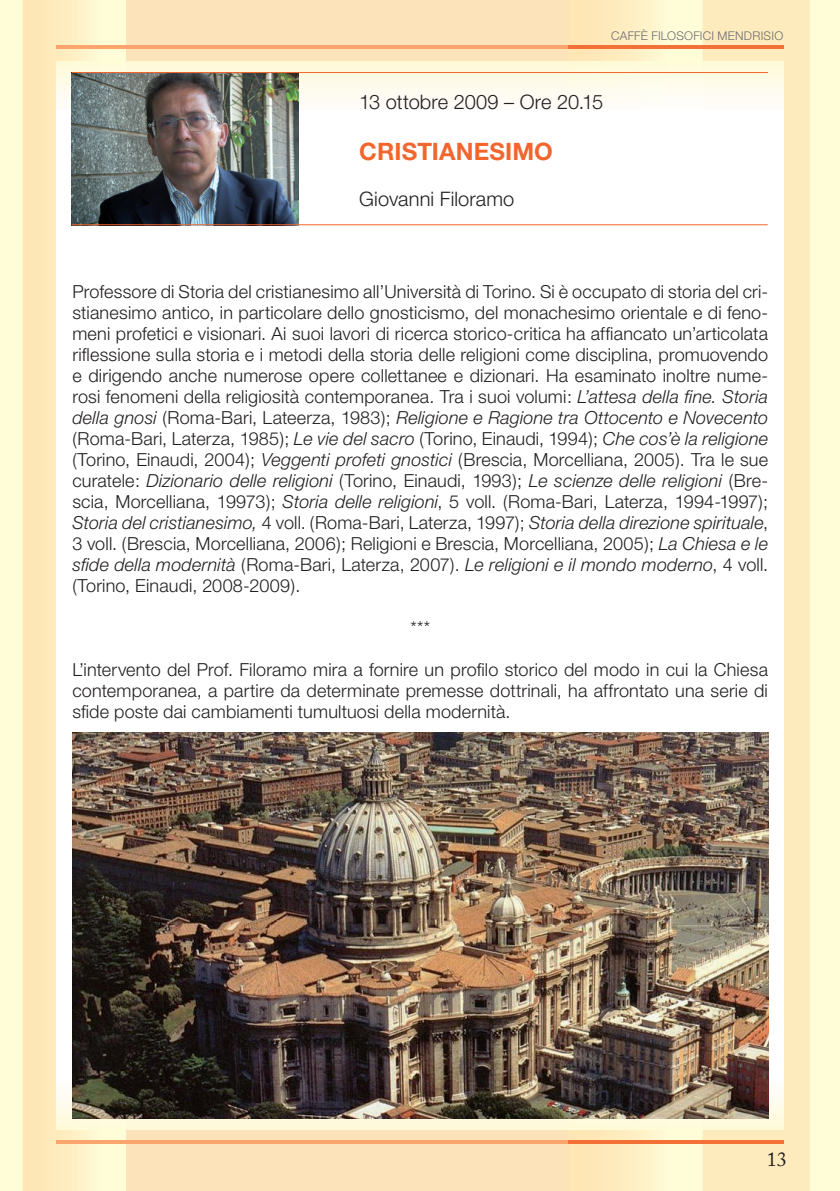
<style>
.page{position:relative;width:840px;height:1191px;background:#fff}
.page>*{position:absolute;margin:0;border:0;box-sizing:border-box;transform-origin:0 0}
.t1{font:700 24px "Helvetica Neue";color:#f2662e}
.t2{font:300 20px "Helvetica Neue";letter-spacing:.005em;color:#231f20}
.t3{font:20px "Adobe Caslon Pro";color:#231f20}
.t4{font:300 18px/21px "Helvetica Neue";letter-spacing:.01em;color:#231f20}
.t5{font:300 12px "Helvetica Neue";letter-spacing:.02em;color:#6c6d70}
.s1{font-style:italic}
</style>
<div class="page">
<div style="left:0;top:0;width:839px;height:1191px;background:#fffcd8"></div>
<div style="left:702px;top:0;width:107px;height:1191px;background:#feebbd"></div>
<div style="left:126px;top:0;width:442px;height:1191px;background:#fde3b9"></div>
<svg style="left:23px;top:0;width:76px;height:1191px;background:#fde8b8"></svg>
<svg style="left:568px;top:0;width:99px;height:1191px"></svg>
<div style="left:56px;top:110px;width:727px;height:971px;background:#fff"></div>
<svg style="left:56px;top:1081px;width:727px;height:48px"></svg>
<div style="left:56px;top:61px;width:727px;height:49px;background:linear-gradient(to bottom,#fef9d6,#fefcfc)"></div>
<hr style="left:57px;top:45px;width:710px;height:3px;background:#f9a56d">
<hr style="left:568px;top:45px;width:215px;height:3px;background:#f37136">
<hr style="left:57px;top:1140px;width:710px;height:3px;background:#f9a56d">
<hr style="left:568px;top:1140px;width:215px;height:3px;background:#f37136">
<img style="left:72px;top:73px;width:227px;height:151px">
<hr style="left:72px;top:72px;width:695px;height:1px;background:#f2662e">
<hr style="left:72px;top:224px;width:695px;height:1px;background:#f2662e">
<img style="left:72px;top:732px;width:695px;height:387px">
<p class="t5" style="left:611px;top:28px;width:173px">CAFFÈ FILOSOFICI MENDRISIO</p>
<p class="t2" style="left:359px;top:89px;width:245px">13 ottobre 2009 – Ore 20.15</p>
<h1 class="t1" style="left:359px;top:136px;width:34px">CRISTIANESIMO</h1>
<p class="t2" style="left:359px;top:186px;width:156px">Giovanni Filoramo</p>
<p class="t4" style="left:72px;top:280px;width:697px">Professore di Storia del cristianesimo all’Università di Torino. Si è occupato di storia del cri&shy;stianesimo antico, in particolare dello gnosticismo, del monachesimo orientale e di feno&shy;meni profetici e visionari. Ai suoi lavori di ricerca storico-critica ha affiancato un’articolata riflessione sulla storia e i metodi della storia delle religioni come disciplina, promuovendo e dirigendo anche numerose opere collettanee e dizionari. Ha esaminato inoltre nume&shy;rosi fenomeni della religiosità contemporanea. Tra i suoi volumi: <span class="s1">L’attesa della fine. Storia della gnosi</span> (Roma-Bari, Lateerza, 1983); <span class="s1">Religione e Ragione tra Ottocento e Novecento </span>(Roma-Bari, Laterza, 1985); <span class="s1">Le vie del sacro</span> (Torino, Einaudi, 1994); <span class="s1">Che cos’è la religione </span>(Torino, Einaudi, 2004); <span class="s1">Veggenti profeti gnostici</span> (Brescia, Morcelliana, 2005). Tra le sue curatele: <span class="s1">Dizionario delle religioni</span> (Torino, Einaudi, 1993); <span class="s1">Le scienze delle religioni</span> (Bre&shy;scia, Morcelliana, 19973); <span class="s1">Storia delle religioni</span>, 5 voll. (Roma-Bari, Laterza, 1994-1997); <span class="s1">Storia del cristianesimo,</span> 4 voll. (Roma-Bari, Laterza, 1997); <span class="s1">Storia della direzione spirituale</span>, 3 voll. (Brescia, Morcelliana, 2006); Religioni e Brescia, Morcelliana, 2005); <span class="s1">La Chiesa e le sfide della modernità</span> (Roma-Bari, Laterza, 2007). <span class="s1">Le religioni e il mondo moderno</span>, 4 voll. (Torino, Einaudi, 2008-2009).</p>
<p class="t4" style="left:410px;top:616px;width:21px">***</p>
<p class="t4" style="left:72px;top:658px;width:696px;text-align:justify">L’intervento del Prof. Filoramo mira a fornire un profilo storico del modo in cui la Chiesa contemporanea, a partire da determinate premesse dottrinali, ha affrontato una serie di sfide poste dai cambiamenti tumultuosi della modernità.</p>
<p class="t3" style="left:766px;top:1147px;width:21px">13</p>
</div>
